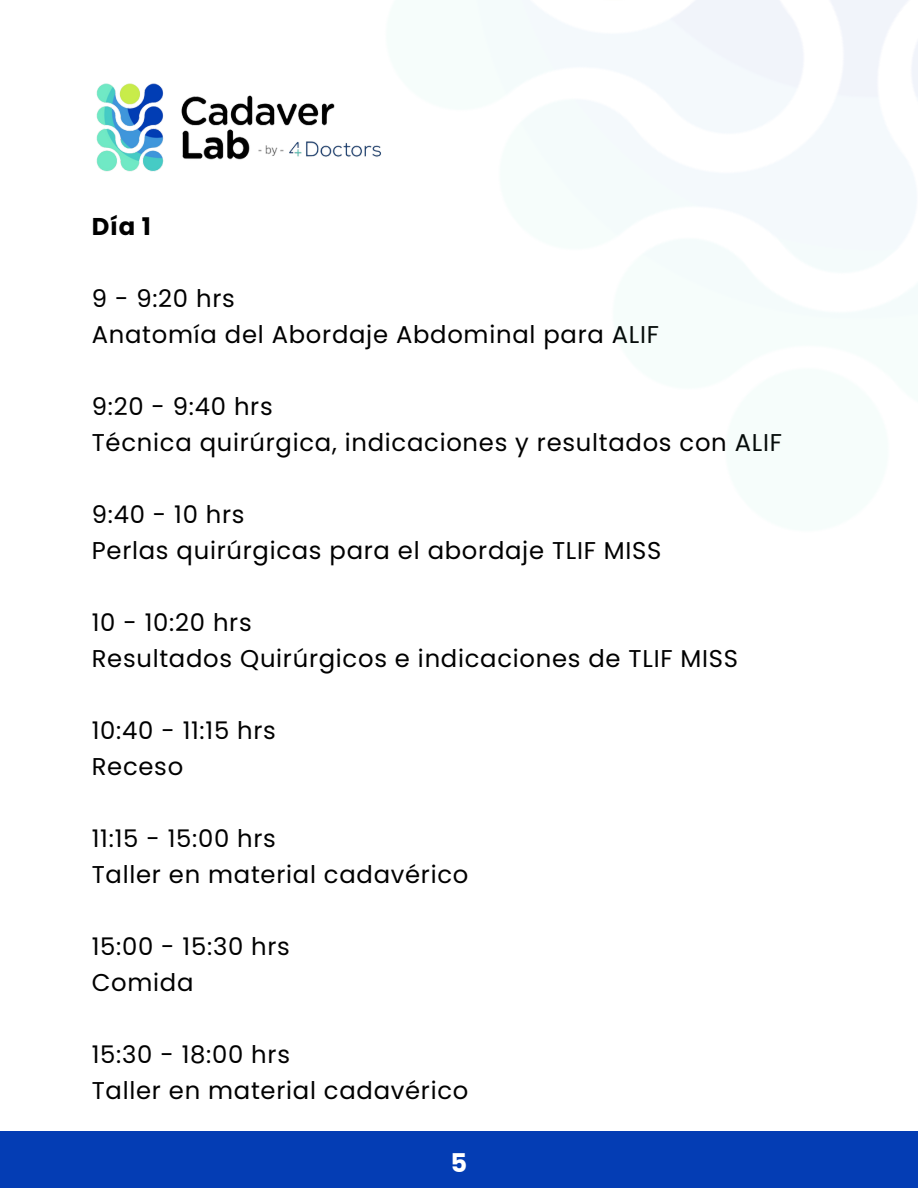
<style>
.page{position:relative;width:918px;height:1188px;background:#fff}
.page>*{position:absolute;margin:0;border:0;box-sizing:border-box;transform-origin:0 0}
.t1{font:700 25.8px "Poppins";color:#fff}
.t2{font:24.3px "Poppins";letter-spacing:.03em;color:#000}
.t3{font:700 24.3px "Poppins";color:#000}
</style>
<div class="page">
<div style="left:0;top:1131px;width:918px;height:57px;background:#043db4"></div>
<img style="left:96px;top:83px;width:243px;height:89px">
<img style="left:339px;top:0;width:579px;height:319px">
<p class="t3" style="left:92px;top:209px;width:61px">Día 1</p>
<h1 class="t2" style="left:92px;top:281px;width:145px">9 - 9:20 hrs</h1>
<p class="t2" style="left:92px;top:317px;width:569px">Anatomía del Abordaje Abdominal para ALIF</p>
<p class="t2" style="left:92px;top:389px;width:182px">9:20 - 9:40 hrs</p>
<p class="t2" style="left:92px;top:425px;width:692px">Técnica quirúrgica, indicaciones y resultados con ALIF</p>
<p class="t2" style="left:92px;top:497px;width:154px">9:40 - 10 hrs</p>
<p class="t2" style="left:92px;top:533px;width:571px">Perlas quirúrgicas para el abordaje TLIF MISS</p>
<p class="t2" style="left:92px;top:605px;width:161px">10 - 10:20 hrs</p>
<p class="t2" style="left:92px;top:641px;width:648px">Resultados Quirúrgicos e indicaciones de TLIF MISS</p>
<p class="t2" style="left:92px;top:713px;width:186px">10:40 - 11:15 hrs</p>
<p class="t2" style="left:92px;top:749px;width:93px">Receso</p>
<p class="t2" style="left:92px;top:821px;width:186px">11:15 - 15:00 hrs</p>
<p class="t2" style="left:92px;top:857px;width:378px">Taller en material cadavérico</p>
<p class="t2" style="left:92px;top:929px;width:200px">15:00 - 15:30 hrs</p>
<p class="t2" style="left:92px;top:965px;width:103px">Comida</p>
<p class="t2" style="left:92px;top:1037px;width:200px">15:30 - 18:00 hrs</p>
<p class="t2" style="left:92px;top:1073px;width:378px">Taller en material cadavérico</p>
<p class="t1" style="left:451px;top:1145px;width:18px">5</p>
</div>
